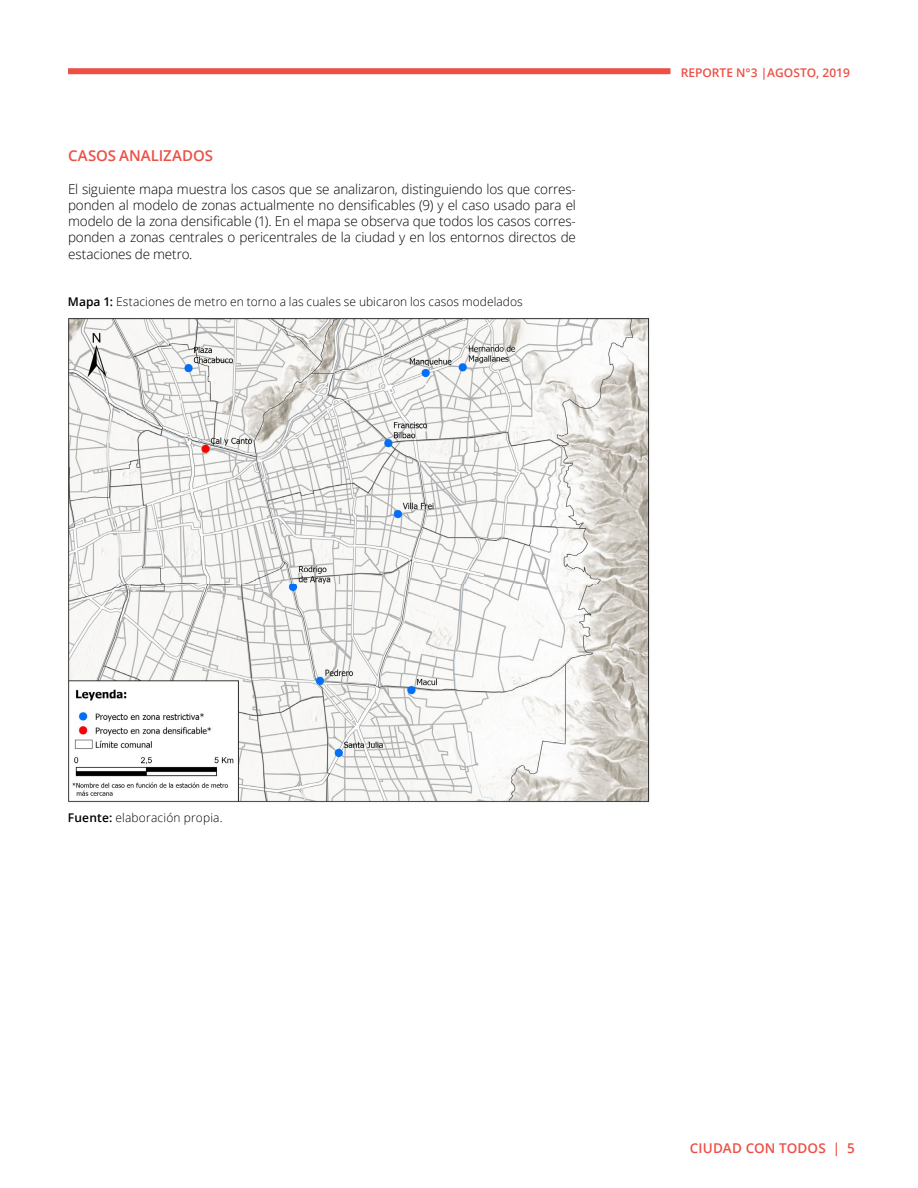
<style>
.page{position:relative;width:918px;height:1188px;background:#fff}
.page>*{position:absolute;margin:0;border:0;box-sizing:border-box;transform-origin:0 0}
.t1{font:600 15px "Open Sans";color:#ed4f45}
.t2{font:300 13.5px/16.2px "Open Sans";letter-spacing:-.01em;color:#000;text-align:justify}
.t3{font:600 13.5px "Open Sans";letter-spacing:.01em;color:#ed4f45}
.t4{font:300 12px "Open Sans";letter-spacing:.005em;color:#000}
.t5{font:600 12px "Open Sans";color:#ed4f45}
.s1{font-weight:600}
</style>
<div class="page">
<div style="left:68px;top:68px;width:603px;height:6px;background:#ed4f45"></div>
<img style="left:68px;top:318px;width:582px;height:485px">
<p class="t1" style="left:68px;top:146px;width:146px">CASOS ANALIZADOS</p>
<p class="t2" style="left:68px;top:181px;width:509px">El siguiente mapa muestra los casos que se analizaron, distinguiendo los que corres&shy;ponden al modelo de zonas actualmente no densificables (9) y el caso usado para el modelo de la zona densificable (1). En el mapa se observa que todos los casos corres&shy;ponden a zonas centrales o pericentrales de la ciudad y en los entornos directos de estaciones de metro.</p>
<p class="t4" style="left:68px;top:294px;width:456px"><span class="s1">Mapa 1:</span> Estaciones de metro en torno a las cuales se ubicaron los casos modelados</p>
<p class="t5" style="left:681px;top:65px;width:171px">REPORTE N°3 |AGOSTO, 2019</p>
<p class="t4" style="left:68px;top:809px;width:156px"><span class="s1">Fuente:</span> elaboración propia.</p>
<p class="t3" style="left:690px;top:1139px;width:167px">CIUDAD CON TODOS | 5</p>
</div>
